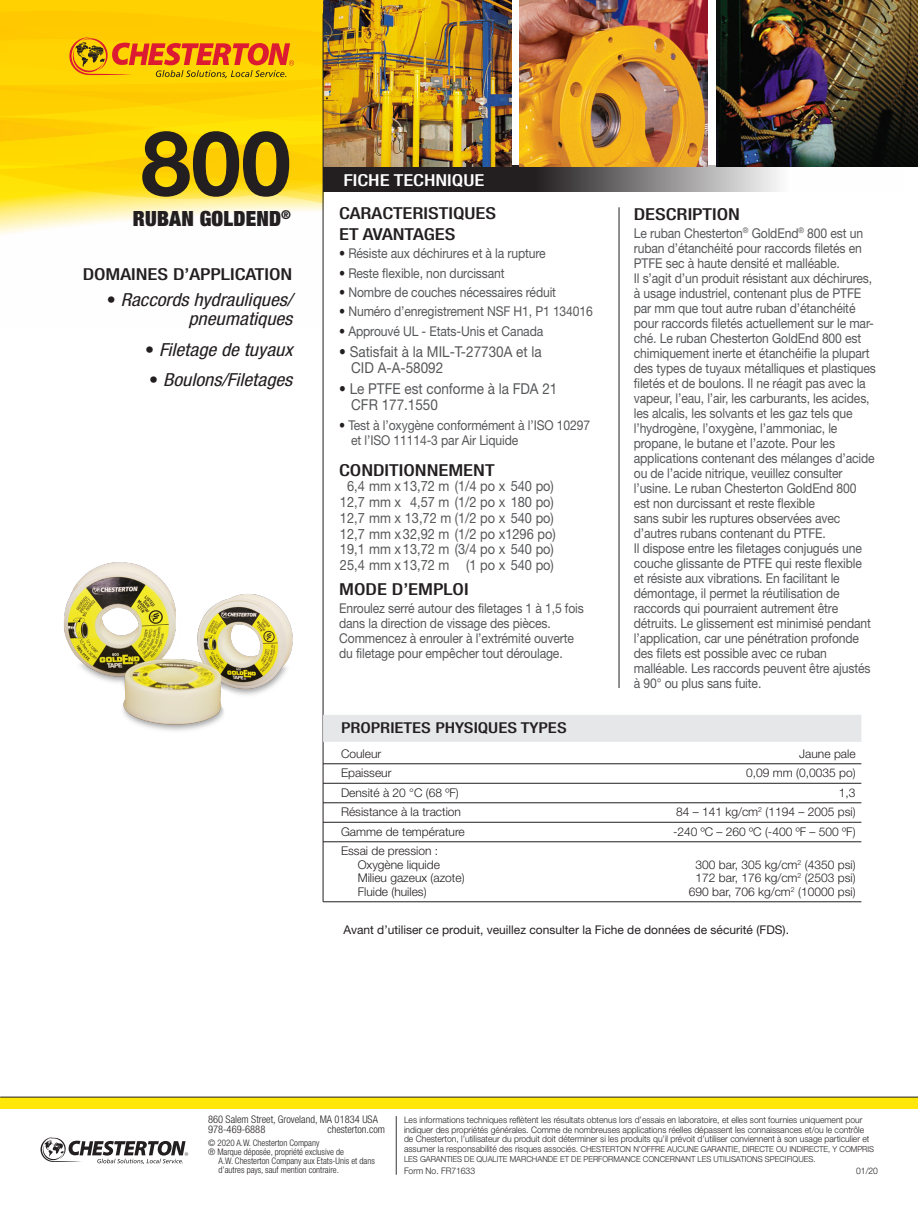
<style>
.page{position:relative;width:918px;height:1215px;background:#fff}
.page>*{position:absolute;margin:0;border:0;box-sizing:border-box;transform-origin:0 0}
.t1{font:700 90px "Helvetica Neue LT Std";color:#231f20}
.t2{font:900 condensed 21px "Helvetica Neue LT Std";letter-spacing:.01em;color:#231f20}
.t3{font:italic condensed 18px/19.5px "Helvetica Neue LT Std";color:#231f20;text-align:right;scale:1.1 1}
.t4{font:500 condensed 16.5px/21.6px "Helvetica Neue LT Std";color:#231f20;scale:1.25 1}
.t5{font:500 condensed 16.5px "Helvetica Neue LT Std";color:#fff;scale:1.25 1}
.t6{font:15px/16.5px "Helvetica Neue LT Std";color:#57585a;scale:.9 1}
.t7{font:500 condensed 15px "Helvetica Neue LT Std";color:#231f20;scale:1.25 1}
.t8{font:14.25px/15.8px "Helvetica Neue LT Std";color:#57585a;text-align:center;scale:.9 1}
.t9{font:13.5px/15px "Helvetica Neue LT Std";letter-spacing:-.01em;color:#57585a;scale:.9 1}
.t10{font:300 12px/13.5px "Helvetica Neue LT Std";color:#231f20;text-align:right}
.t11{font:12px "Helvetica Neue LT Std";color:#231f20}
.t12{font:300 condensed 10.5px/10.5px "Helvetica Neue LT Std";color:#231f20}
.t13{font:300 9px/9.8px "Helvetica Neue LT Std";color:#231f20;scale:.95 1}
.t14{font:300 condensed 9px "Helvetica Neue LT Std";color:#231f20}
.t15{font:300 8.25px/9.8px "Helvetica Neue LT Std";color:#231f20;scale:.95 1}
.s1{font-style:normal;font-stretch:normal}
.s2{color:#231f20}
.s3{font-size:9px}
</style>
<div class="page">
<svg style="left:0;top:1px;width:323px;height:276px"></svg>
<svg style="left:324px;top:165px;width:455px;height:27px;background:#5b5859"></svg>
<img style="left:64px;top:562px;width:229px;height:169px">
<hr style="left:619px;top:207px;width:1px;height:481px;background:#231f20">
<img style="left:323px;top:0;width:188px;height:167px">
<img style="left:716px;top:0;width:202px;height:167px">
<img style="left:520px;top:0;width:188px;height:167px">
<div style="left:0;top:1097px;width:918px;height:12px;background:#ffe709"></div>
<hr style="left:0;top:1097px;width:918px;height:1px;background:#231f20">
<hr style="left:396px;top:1116px;width:1px;height:59px;background:#231f20">
<svg style="left:41px;top:1137px;width:147px;height:27px"></svg>
<hr style="left:323px;top:14px;width:1px;height:888px;background:#231f20">
<div style="left:323px;top:715px;width:538px;height:27px;background:#e6e7e9"></div>
<hr style="left:323px;top:764px;width:538px;height:1px;background:#231f20">
<hr style="left:323px;top:783px;width:538px;height:1px;background:#231f20">
<hr style="left:323px;top:803px;width:538px;height:1px;background:#231f20">
<hr style="left:323px;top:822px;width:538px;height:1px;background:#231f20">
<hr style="left:323px;top:842px;width:538px;height:1px;background:#231f20">
<hr style="left:323px;top:902px;width:538px;height:1px;background:#231f20">
<svg style="left:0;top:11px;width:324px;height:193px;background:#fccc0a"></svg>
<h1 class="t1" style="left:141px;top:108px;width:152px">800</h1>
<h2 class="t2" style="left:133px;top:205px;width:160px">RUBAN GOLDEND<sup>®</sup></h2>
<p class="t4" style="left:83px;top:263px;width:169px">DOMAINES D’APPLICATION</p>
<h3 class="t3" style="left:107px;top:290px;width:170px"><span class="s1">•</span> Raccords hydrauliques/ pneumatiques</h3>
<h3 class="t3" style="left:145px;top:340px;width:135px"><span class="s1">•</span> Filetage de tuyaux</h3>
<h3 class="t3" style="left:149px;top:370px;width:132px"><span class="s1">•</span> Boulons/Filetages</h3>
<p class="t5" style="left:343px;top:170px;width:114px">FICHE TECHNIQUE</p>
<p class="t4" style="left:339px;top:202px;width:127px">CARACTERISTIQUES<br>ET AVANTAGES</p>
<p class="t9" style="left:339px;top:246px;width:231px"><span class="s2">•</span> Résiste aux déchirures et à la rupture</p>
<p class="t9" style="left:339px;top:265px;width:185px"><span class="s2">•</span> Reste flexible, non durcissant</p>
<p class="t9" style="left:339px;top:285px;width:243px"><span class="s2">•</span> Nombre de couches nécessaires réduit</p>
<p class="t9" style="left:339px;top:304px;width:283px"><span class="s2">•</span> Numéro d’enregistrement NSF H1, P1 134016</p>
<p class="t9" style="left:339px;top:323px;width:228px"><span class="s2">•</span> Approuvé UL - Etats-Unis et Canada</p>
<p class="t6" style="left:351px;top:343px;width:213px;text-indent:-12px"><span class="s2">•</span> Satisfait à la MIL-T-27730A et la<br>CID A-A-58092</p>
<p class="t6" style="left:351px;top:380px;width:231px;text-indent:-12px"><span class="s2">•</span> Le PTFE est conforme à la FDA 21<br>CFR 177.1550</p>
<p class="t9" style="left:351px;top:417px;width:267px;text-indent:-12px"><span class="s2">•</span> Test à l’oxygène conformément à l’ISO 10297 et l’ISO 11114-3 par Air Liquide</p>
<p class="t4" style="left:339px;top:459px;width:126px">CONDITIONNEMENT</p>
<p class="t8" style="left:340px;top:478px;width:241px">6,4 mm x13,72 m (1/4 po x 540 po)<br>12,7 mm x 4,57 m (1/2 po x 180 po)<br>12,7 mm x 13,72 m (1/2 po x 540 po)<br>12,7 mm x32,92 m (1/2 po x1296 po)<br>19,1 mm x13,72 m (3/4 po x 540 po)<br>25,4 mm x13,72 m (1 po x 540 po)</p>
<p class="t4" style="left:339px;top:578px;width:105px">MODE D’EMPLOI</p>
<p class="t9" style="left:339px;top:601px;width:273px">Enroulez serré autour des filetages 1 à 1,5 fois dans la direction de vissage des pièces.<br>Commencez à enrouler à l’extrémité ouverte du filetage pour empêcher tout déroulage.</p>
<p class="t4" style="left:634px;top:203px;width:86px">DESCRIPTION</p>
<p class="t9" style="left:634px;top:225px;width:271px">Le ruban Chesterton<sup>®</sup> GoldEnd<sup>®</sup> 800 est un ruban d’étanchéité pour raccords filetés en PTFE sec à haute densité et malléable.<br>Il s’agit d’un produit résistant aux déchirures, à usage industriel, contenant plus de PTFE par mm que tout autre ruban d’étanchéité pour raccords filetés actuellement sur le mar&shy;ché. Le ruban Chesterton GoldEnd 800 est chimiquement inerte et étanchéifie la plupart des types de tuyaux métalliques et plastiques filetés et de boulons. Il ne réagit pas avec la vapeur, l’eau, l’air, les carburants, les acides, les alcalis, les solvants et les gaz tels que l’hydrogène, l’oxygène, l’ammoniac, le propane, le butane et l’azote. Pour les applications contenant des mélanges d’acide ou de l’acide nitrique, veuillez consulter l’usine. Le ruban Chesterton GoldEnd 800 est non durcissant et reste flexible<br>sans subir les ruptures observées avec d’autres rubans contenant du PTFE.<br>Il dispose entre les filetages conjugués une couche glissante de PTFE qui reste flexible<br>et résiste aux vibrations. En facilitant le démontage, il permet la réutilisation de raccords qui pourraient autrement être détruits. Le glissement est minimisé pendant l’application, car une pénétration profonde des filets est possible avec ce ruban malléable. Les raccords peuvent être ajustés à 90° ou plus sans fuite.</p>
<p class="t7" style="left:341px;top:719px;width:182px">PROPRIETES PHYSIQUES TYPES</p>
<p class="t10" style="left:341px;top:746px;width:42px">Couleur</p>
<p class="t10" style="left:799px;top:746px;width:58px">Jaune pale</p>
<p class="t10" style="left:341px;top:766px;width:52px">Epaisseur</p>
<p class="t10" style="left:746px;top:766px;width:111px">0,09 mm (0,0035 po)</p>
<p class="t10" style="left:341px;top:785px;width:119px">Densité à 20 °C (68 ºF)</p>
<p class="t10" style="left:839px;top:785px;width:18px">1,3</p>
<p class="t10" style="left:341px;top:805px;width:122px">Résistance à la traction</p>
<p class="t10" style="left:676px;top:805px;width:181px">84 – 141 kg/cm<sup>2</sup> (1194 – 2005 psi)</p>
<p class="t10" style="left:341px;top:824px;width:125px">Gamme de température</p>
<p class="t10" style="left:673px;top:824px;width:184px">-240 ºC – 260 ºC (-400 ºF – 500 ºF)</p>
<p class="t10" style="left:341px;top:844px;width:100px">Essai de pression :<br>Oxygène liquide</p>
<p class="t10" style="left:696px;top:857px;width:161px">300 bar, 305 kg/cm<sup>2</sup> (4350 psi)</p>
<p class="t10" style="left:358px;top:871px;width:108px">Milieu gazeux (azote)</p>
<p class="t10" style="left:696px;top:871px;width:161px">172 bar, 176 kg/cm<sup>2</sup> (2503 psi)</p>
<p class="t10" style="left:358px;top:884px;width:70px">Fluide (huiles)</p>
<p class="t10" style="left:689px;top:884px;width:168px">690 bar, 706 kg/cm<sup>2</sup> (10000 psi)</p>
<p class="t11" style="left:343px;top:922px;width:447px">Avant d’utiliser ce produit, veuillez consulter la Fiche de données de sécurité (FDS).</p>
<p class="t12" style="left:208px;top:1114px;width:171px">860 Salem Street, Groveland, MA 01834 USA<br>978-469-6888</p>
<p class="t12" style="left:327px;top:1124px;width:59px">chesterton.com</p>
<p class="t14" style="left:208px;top:1138px;width:113px">© 2020 A.W. Chesterton Company</p>
<p class="t14" style="left:208px;top:1147px;width:137px">® Marque déposée, propriété exclusive de</p>
<p class="t14" style="left:219px;top:1156px;width:158px">A.W. Chesterton Company aux Etats-Unis et dans</p>
<p class="t14" style="left:219px;top:1165px;width:122px">d’autres pays, sauf mention contraire.</p>
<p class="t13" style="left:404px;top:1115px;width:491px">Les informations techniques reflètent les résultats obtenus lors d’essais en laboratoire, et elles sont fournies uniquement pour indiquer des propriétés générales. Comme de nombreuses applications réelles dépassent les connaissances et/ou le contrôle de Chesterton, l’utilisateur du produit doit déterminer si les produits qu’il prévoit d’utiliser conviennent à son usage particulier et</p>
<p class="t15" style="left:404px;top:1144px;width:496px"><span class="s3">assumer la responsabilité des risques associés.</span> CHESTERTON N’OFFRE AUCUNE GARANTIE, DIRECTE OU INDIRECTE, Y COMPRIS<br>LES GARANTIES DE QUALITE MARCHANDE ET DE PERFORMANCE CONCERNANT LES UTILISATIONS SPECIFIQUES.</p>
<p class="t13" style="left:404px;top:1166px;width:76px">Form No. FR71633</p>
<p class="t13" style="left:856px;top:1166px;width:25px">01/20</p>
</div>
